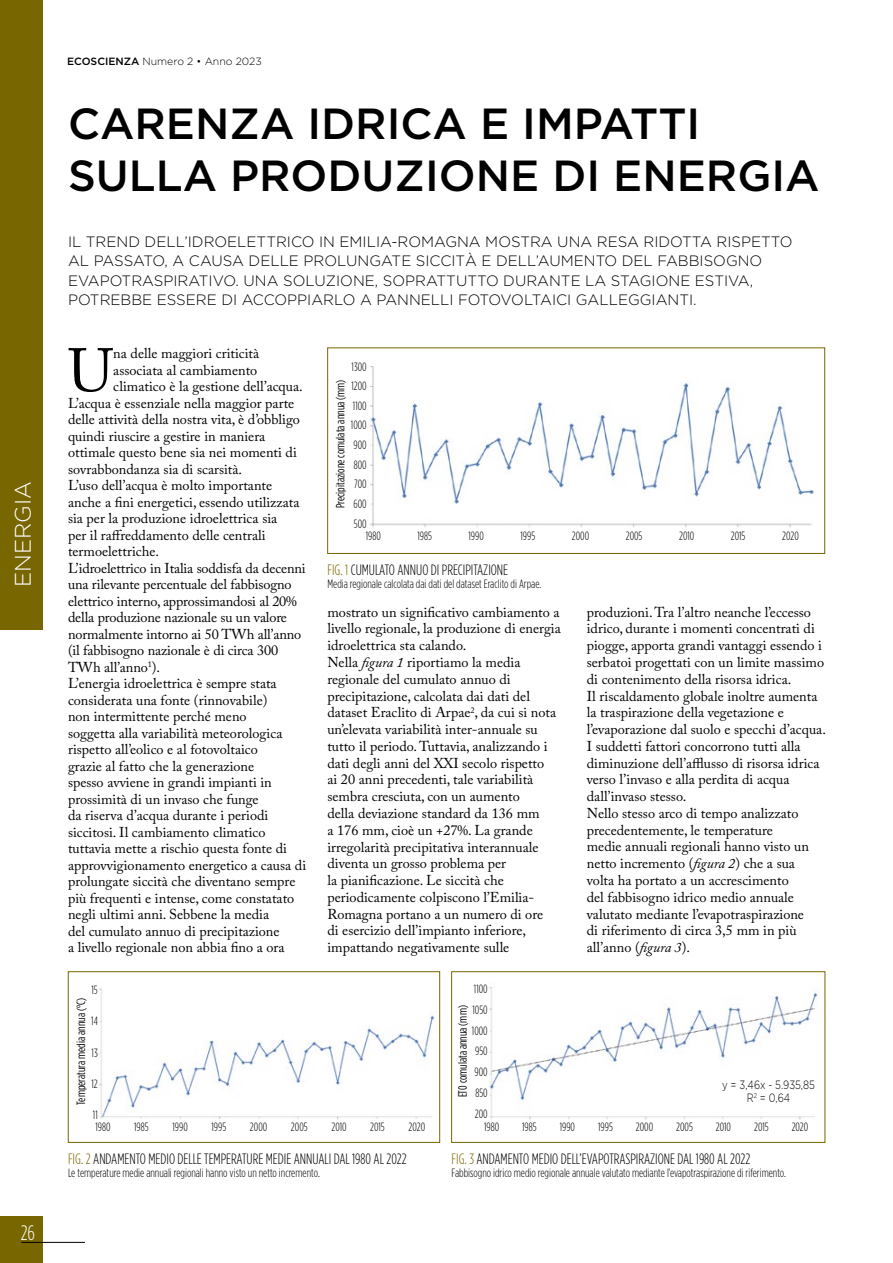
<style>
.page{position:relative;width:893px;height:1263px;background:#fff}
.page>*{position:absolute;margin:0;border:0;box-sizing:border-box;transform-origin:0 0}
.t1{font:60.6px "Adobe Caslon Pro";color:#000}
.t2{font:500 43.5px/52.5px "Gotham HTF";color:#000}
.t3{font:300 22.5px "Gotham HTF";color:#fff}
.t4{font:300 condensed 21px "Gotham HTF";color:#fff}
.t5{font:300 15px/19.5px "Gotham HTF";color:#000}
.t6{font:300 condensed 15px "Gotham HTF";color:#000}
.t7{font:14.25px/16.8px "Adobe Caslon Pro";color:#000}
.t8{font:300 condensed 12px/19.6px "Gotham HTF";color:#000;text-align:justify}
.t9{font:condensed 12px "Gotham HTF";color:#000}
.t10{font:300 12px/13.5px "Gotham HTF";color:#000;text-align:center;scale:.8 1}
.t11{font:300 10.5px "Gotham HTF";color:#000}
.s1{font-weight:500}
.s2{color:#786600}
.s3{font-style:italic}
</style>
<div class="page">
<div style="left:0;top:1216px;width:43px;height:47px;background:#786600"></div>
<hr style="left:21px;top:1242px;width:64px;height:1px;background:#000">
<div style="left:0;top:0;width:43px;height:629px;background:#786600"></div>
<img style="left:369px;top:366px;width:446px;height:162px">
<div style="left:327px;top:348px;width:498px;height:206px;border:1px solid #786600"></div>
<img style="left:98px;top:988px;width:337px;height:131px">
<div style="left:68px;top:971px;width:372px;height:171px;border:1px solid #786600"></div>
<img style="left:489px;top:987px;width:329px;height:132px">
<div style="left:451px;top:971px;width:374px;height:171px;border:1px solid #786600"></div>
<h3 class="t3" style="left:11px;top:587px;width:107px;rotate:-90deg">ENERGIA</h3>
<h3 class="t4" style="left:21px;top:1221px;width:16px">26</h3>
<p class="t11" style="left:67px;top:56px;width:196px"><span class="s1">ECOSCIENZA</span> Numero 2 • Anno 2023</p>
<h2 class="t2" style="left:68px;top:96px;width:753px">CARENZA IDRICA E IMPATTI<br>SULLA PRODUZIONE DI ENERGIA</h2>
<p class="t5" style="left:68px;top:231px;width:726px">IL TREND DELL’IDROELETTRICO IN EMILIA-ROMAGNA MOSTRA UNA RESA RIDOTTA RISPETTO AL PASSATO, A CAUSA DELLE PROLUNGATE SICCITÀ E DELL’AUMENTO DEL FABBISOGNO EVAPOTRASPIRATIVO. UNA SOLUZIONE, SOPRATTUTTO DURANTE LA STAGIONE ESTIVA, POTREBBE ESSERE DI ACCOPPIARLO A PANNELLI FOTOVOLTAICI GALLEGGIANTI.</p>
<h1 class="t1" style="left:68px;top:335px;width:47px">U</h1>
<p class="t7" style="left:113px;top:345px;width:147px">na delle maggiori criticità</p>
<p class="t7" style="left:113px;top:361px;width:146px">associata al cambiamento</p>
<p class="t7" style="left:113px;top:378px;width:191px">climatico è la gestione dell’acqua.</p>
<p class="t7" style="left:68px;top:394px;width:228px">L’acqua è essenziale nella maggior parte</p>
<p class="t7" style="left:68px;top:411px;width:233px">delle attività della nostra vita, è d’obbligo</p>
<p class="t7" style="left:68px;top:427px;width:199px">quindi riuscire a gestire in maniera</p>
<p class="t7" style="left:68px;top:444px;width:230px">ottimale questo bene sia nei momenti di</p>
<p class="t7" style="left:68px;top:460px;width:176px">sovrabbondanza sia di scarsità.</p>
<p class="t7" style="left:68px;top:477px;width:206px">L’uso dell’acqua è molto importante</p>
<p class="t7" style="left:68px;top:493px;width:233px">anche a fini energetici, essendo utilizzata</p>
<p class="t7" style="left:68px;top:510px;width:211px">sia per la produzione idroelettrica sia</p>
<p class="t7" style="left:68px;top:526px;width:199px">per il raffreddamento delle centrali</p>
<p class="t7" style="left:68px;top:543px;width:93px">termoelettriche.</p>
<p class="t7" style="left:68px;top:559px;width:239px">L’idroelettrico in Italia soddisfa da decenni</p>
<p class="t7" style="left:68px;top:576px;width:225px">una rilevante percentuale del fabbisogno</p>
<p class="t7" style="left:68px;top:592px;width:230px">elettrico interno, approssimandosi al 20%</p>
<p class="t7" style="left:68px;top:609px;width:220px">della produzione nazionale su un valore</p>
<p class="t7" style="left:68px;top:625px;width:235px">normalmente intorno ai 50 TWh all’anno</p>
<p class="t7" style="left:68px;top:642px;width:212px">(il fabbisogno nazionale è di circa 300</p>
<p class="t7" style="left:68px;top:658px;width:93px">TWh all’anno<sup>1</sup>).</p>
<p class="t7" style="left:68px;top:675px;width:210px">L’energia idroelettrica è sempre stata</p>
<p class="t7" style="left:68px;top:691px;width:201px">considerata una fonte (rinnovabile)</p>
<p class="t7" style="left:68px;top:708px;width:180px">non intermittente perché meno</p>
<p class="t7" style="left:68px;top:724px;width:216px">soggetta alla variabilità meteorologica</p>
<p class="t7" style="left:68px;top:741px;width:191px">rispetto all’eolico e al fotovoltaico</p>
<p class="t7" style="left:68px;top:757px;width:188px">grazie al fatto che la generazione</p>
<p class="t7" style="left:68px;top:774px;width:205px">spesso avviene in grandi impianti in</p>
<p class="t7" style="left:68px;top:790px;width:192px">prossimità di un invaso che funge</p>
<p class="t7" style="left:68px;top:807px;width:202px">da riserva d’acqua durante i periodi</p>
<p class="t7" style="left:68px;top:823px;width:199px">siccitosi. Il cambiamento climatico</p>
<p class="t7" style="left:68px;top:840px;width:221px">tuttavia mette a rischio questa fonte di</p>
<p class="t7" style="left:68px;top:856px;width:240px">approvvigionamento energetico a causa di</p>
<p class="t7" style="left:68px;top:873px;width:229px">prolungate siccità che diventano sempre</p>
<p class="t7" style="left:68px;top:889px;width:228px">più frequenti e intense, come constatato</p>
<p class="t7" style="left:68px;top:906px;width:203px">negli ultimi anni. Sebbene la media</p>
<p class="t7" style="left:68px;top:922px;width:213px">del cumulato annuo di precipitazione</p>
<p class="t7" style="left:68px;top:939px;width:218px">a livello regionale non abbia fino a ora</p>
<p class="t8" style="left:351px;top:356px;width:17px">1300<br>1200<br>1100<br>1000<br>900<br>800<br>700<br>600<br>500</p>
<p class="t9" style="left:334px;top:508px;width:130px;rotate:-90deg">Precipitazione comulata annua (mm)</p>
<p class="t8" style="left:366px;top:526px;width:17px">1980</p>
<p class="t8" style="left:417px;top:526px;width:16px">1985</p>
<p class="t8" style="left:468px;top:526px;width:17px">1990</p>
<p class="t8" style="left:520px;top:526px;width:16px">1995</p>
<p class="t8" style="left:572px;top:526px;width:19px">2000</p>
<p class="t8" style="left:626px;top:526px;width:18px">2005</p>
<p class="t8" style="left:679px;top:526px;width:17px">2010</p>
<p class="t8" style="left:731px;top:526px;width:16px">2015</p>
<p class="t8" style="left:782px;top:526px;width:18px">2020</p>
<p class="t6" style="left:327px;top:562px;width:182px"><span class="s2">FIG. 1</span> CUMULATO ANNUO DI PRECIPITAZIONE</p>
<p class="t8" style="left:327px;top:574px;width:215px">Media regionale calcolata dai dati del dataset Eraclito di Arpae.</p>
<p class="t7" style="left:327px;top:603px;width:235px">mostrato un significativo cambiamento a livello regionale, la produzione di energia idroelettrica sta calando.<br>Nella <span class="s3">figura 1</span> riportiamo la media regionale del cumulato annuo di precipitazione, calcolata dai dati del dataset Eraclito di Arpae<sup>2</sup>, da cui si nota un’elevata variabilità inter-annuale su tutto il periodo. Tuttavia, analizzando i dati degli anni del XXI secolo rispetto<br>ai 20 anni precedenti, tale variabilità sembra cresciuta, con un aumento<br>della deviazione standard da 136 mm<br>a 176 mm, cioè un +27%. La grande irregolarità precipitativa interannuale diventa un grosso problema per<br>la pianificazione. Le siccità che periodicamente colpiscono l’Emilia-Romagna portano a un numero di ore<br>di esercizio dell’impianto inferiore, impattando negativamente sulle</p>
<p class="t7" style="left:587px;top:603px;width:241px">produzioni. Tra l’altro neanche l’eccesso idrico, durante i momenti concentrati di piogge, apporta grandi vantaggi essendo i serbatoi progettati con un limite massimo di contenimento della risorsa idrica.<br>Il riscaldamento globale inoltre aumenta la traspirazione della vegetazione e l’evaporazione dal suolo e specchi d’acqua.<br>I suddetti fattori concorrono tutti alla diminuzione dell’afflusso di risorsa idrica verso l’invaso e alla perdita di acqua dall’invaso stesso.<br>Nello stesso arco di tempo analizzato precedentemente, le temperature<br>medie annuali regionali hanno visto un netto incremento (<span class="s3">figura 2</span>) che a sua volta ha portato a un accrescimento<br>del fabbisogno idrico medio annuale valutato mediante l’evapotraspirazione<br>di riferimento di circa 3,5 mm in più all’anno (<span class="s3">figura 3</span>).</p>
<p class="t8" style="left:472px;top:978px;width:17px;line-height:20.7px">1100<br>1050<br>1000<br>950<br>900<br>850<br>200</p>
<p class="t8" style="left:91px;top:980px;width:8px">15</p>
<p class="t8" style="left:91px;top:1011px;width:8px">14</p>
<p class="t8" style="left:92px;top:1042px;width:8px">13</p>
<p class="t8" style="left:91px;top:1073px;width:8px">12</p>
<p class="t8" style="left:93px;top:1105px;width:6px">11</p>
<p class="t9" style="left:75px;top:1105px;width:108px;rotate:-90deg">Temperatura media annua (°C)</p>
<p class="t9" style="left:456px;top:1097px;width:93px;rotate:-90deg">ET0 comulata annua (mm)</p>
<p class="t10" style="left:722px;top:1077px;width:118px">y = 3,46x - 5.935,85<br>R<sup>2</sup> = 0,64</p>
<p class="t8" style="left:95px;top:1116px;width:17px">1980</p>
<p class="t8" style="left:134px;top:1116px;width:16px">1985</p>
<p class="t8" style="left:172px;top:1116px;width:17px">1990</p>
<p class="t8" style="left:211px;top:1116px;width:16px">1995</p>
<p class="t8" style="left:250px;top:1116px;width:19px">2000</p>
<p class="t8" style="left:291px;top:1116px;width:18px">2005</p>
<p class="t8" style="left:331px;top:1116px;width:17px">2010</p>
<p class="t8" style="left:370px;top:1116px;width:16px">2015</p>
<p class="t8" style="left:409px;top:1116px;width:18px">2020</p>
<p class="t8" style="left:484px;top:1116px;width:17px">1980</p>
<p class="t8" style="left:522px;top:1116px;width:16px">1985</p>
<p class="t8" style="left:560px;top:1116px;width:17px">1990</p>
<p class="t8" style="left:598px;top:1116px;width:16px">1995</p>
<p class="t8" style="left:636px;top:1116px;width:19px">2000</p>
<p class="t8" style="left:676px;top:1116px;width:18px">2005</p>
<p class="t8" style="left:716px;top:1116px;width:17px">2010</p>
<p class="t8" style="left:754px;top:1116px;width:16px">2015</p>
<p class="t8" style="left:792px;top:1116px;width:18px">2020</p>
<p class="t6" style="left:68px;top:1151px;width:340px"><span class="s2">FIG. 2</span> ANDAMENTO MEDIO DELLE TEMPERATURE MEDIE ANNUALI DAL 1980 AL 2022</p>
<p class="t8" style="left:68px;top:1163px;width:253px">Le temperature medie annuali regionali hanno visto un netto incremento.</p>
<p class="t6" style="left:452px;top:1151px;width:300px"><span class="s2">FIG. 3</span> ANDAMENTO MEDIO DELL’EVAPOTRASPIRAZIONE DAL 1980 AL 2022</p>
<p class="t8" style="left:452px;top:1163px;width:336px">Fabbisogno idrico medio regionale annuale valutato mediante l’evapotraspirazione di riferimento.</p>
</div>
